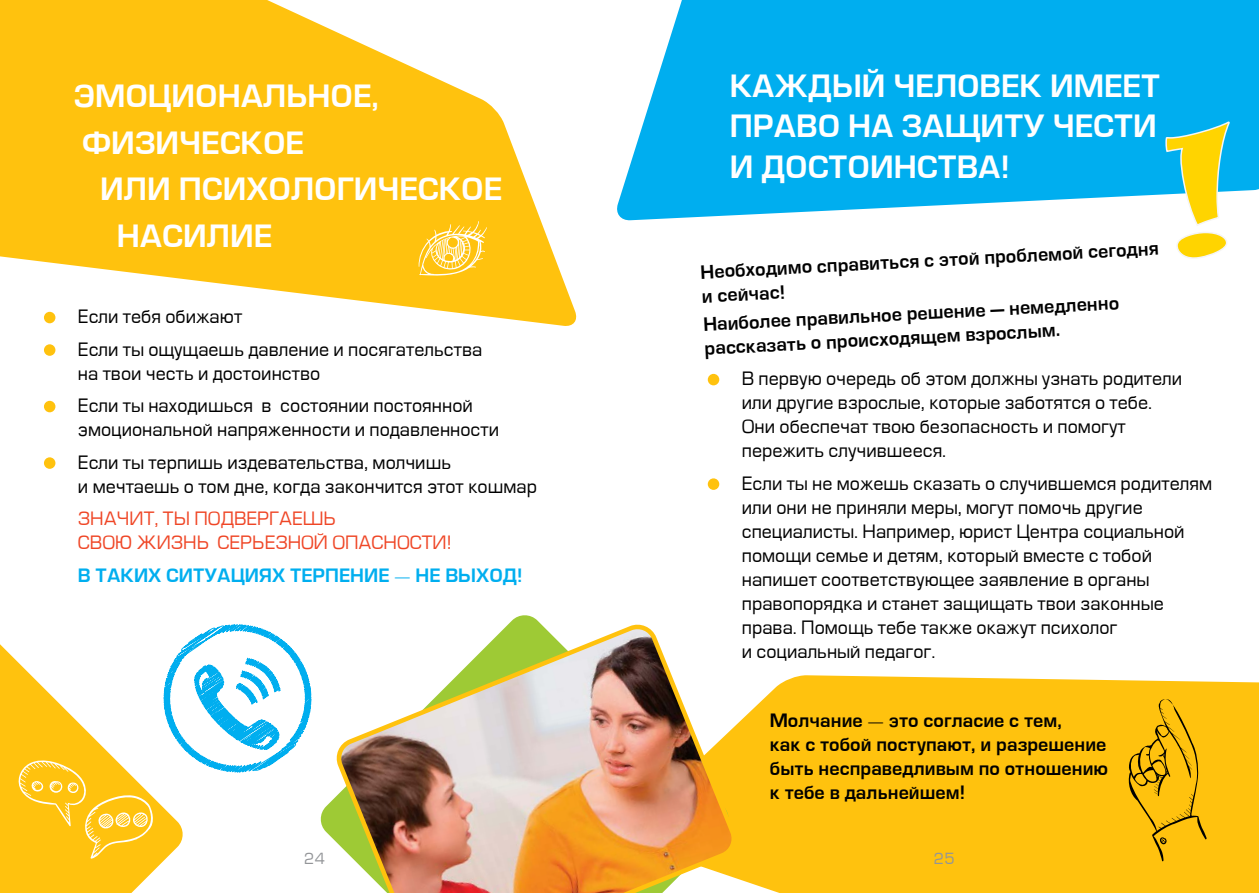
<style>
.page{position:relative;width:1259px;height:893px;background:#fff}
.page>*{position:absolute;margin:0;border:0;box-sizing:border-box;transform-origin:0 0}
.t1{font:30px/46.5px "GL Europe Demi Normal";color:#fff}
.t2{font:18px/24px "GL Europe Normal";color:#000}
.t3{font:18px/24px "GL Europe Demi Normal";color:#000}
.t4{font:18px/24px "GL Europe Normal";color:#ef4626}
.t5{font:18px "GL Europe Demi Normal";color:#00aeef}
.t6{font:15px "GL Europe Normal";color:#939598}
.s1{font-family:"Minion Pro"}
</style>
<div class="page">
<svg style="left:617px;top:0;width:642px;height:221px;fill:#00aeef"></svg>
<svg style="left:0;top:0;width:577px;height:326px;fill:#ffc20e"></svg>
<div style="left:737px;top:675px;width:522px;height:218px;background:#ffc20e"></div>
<svg style="left:0;top:644px;width:183px;height:249px"></svg>
<svg style="left:320px;top:615px;width:220px;height:227px"></svg>
<img style="left:336px;top:623px;width:401px;height:270px">
<svg style="left:1164px;top:121px;width:67px;height:138px"></svg>
<div style="left:44px;top:312px;width:11px;height:11px;background:#ffc20e;border-radius:50%"></div>
<div style="left:44px;top:344px;width:11px;height:12px;background:#ffc20e;border-radius:50%"></div>
<div style="left:44px;top:401px;width:11px;height:11px;background:#ffc20e;border-radius:50%"></div>
<div style="left:44px;top:457px;width:11px;height:12px;background:#ffc20e;border-radius:50%"></div>
<div style="left:708px;top:374px;width:11px;height:11px;background:#ffc20e;border-radius:50%"></div>
<div style="left:708px;top:478px;width:11px;height:12px;background:#ffc20e;border-radius:50%"></div>
<svg style="left:418px;top:221px;width:69px;height:56px"></svg>
<svg style="left:15px;top:760px;width:141px;height:99px"></svg>
<svg style="left:1127px;top:696px;width:79px;height:165px"></svg>
<svg style="left:163px;top:624px;width:149px;height:151px"></svg>
<h1 class="t1" style="left:74px;top:73px;width:307px">ЭМОЦИОНАЛЬНОЕ,<br>ФИЗИЧЕСКОЕ</h1>
<h1 class="t1" style="left:117px;top:166px;width:387px;text-indent:-16px">ИЛИ ПСИХОЛОГИЧЕСКОЕ<br>НАСИЛИЕ</h1>
<p class="t2" style="left:78px;top:301px;width:406px;line-height:32.5px">Если тебя обижают<br>Eсли ты ощущаешь давление и посягательства</p>
<p class="t2" style="left:78px;top:358px;width:396px;line-height:32.5px">на твои честь и достоинство<br>Eсли ты находишься в состоянии постоянной</p>
<p class="t2" style="left:78px;top:414px;width:423px;line-height:32.5px">эмоциональной напряженности и подавленности<br>Eсли ты терпишь издевательства, молчишь</p>
<p class="t2" style="left:78px;top:475px;width:460px">и мечтаешь о том дне, когда закончится этот кошмар</p>
<p class="t4" style="left:78px;top:507px;width:375px">ЗНАЧИТ, ТЫ ПОДВЕРГАЕШЬ<br>СВОЮ ЖИЗНЬ СЕРЬЕЗНОЙ ОПАСНОСТИ!</p>
<p class="t5" style="left:78px;top:565px;width:446px">В ТАКИХ СИТУАЦИЯХ ТЕРПЕНИЕ <span class="s1">—</span> НЕ ВЫХОД!</p>
<p class="t6" style="left:304px;top:851px;width:22px">24</p>
<h1 class="t1" style="left:729px;top:66px;width:432px;line-height:40.5px;text-align:justify">КАЖДЫЙ ЧЕЛОВЕК ИМЕЕТ ПРАВО НА ЗАЩИТУ ЧЕСТИ И ДОСТОИНСТВА!</h1>
<p class="t3" style="left:700px;top:260px;width:460px;rotate:-3deg">Необходимо справиться с этой проблемой сегодня и сейчас!</p>
<p class="t3" style="left:703px;top:313px;width:418px;rotate:-3deg">Наиболее правильное решение — немедленно рассказать о происходящем взрослым.</p>
<p class="t2" style="left:742px;top:368px;width:442px">В первую очередь об этом должны узнать родители или другие взрослые, которые заботятся о тебе.<br>Они обеспечат твою безопасность и помогут пережить случившееся.</p>
<p class="t2" style="left:742px;top:472px;width:472px">Если ты не можешь сказать о случившемся родителям или они не приняли меры, могут помочь другие специалисты. Например, юрист Центра социальной помощи семье и детям, который вместе с тобой напишет соответствующее заявление в органы правопорядка и станет защищать твои законные права. Помощь тебе также окажут психолог<br>и социальный педагог.</p>
<p class="t3" style="left:770px;top:709px;width:340px">Молчание <span class="s1">—</span> это согласие с тем,<br>как с тобой поступают, и разрешение быть несправедливым по отношению к тебе в дальнейшем!</p>
<p class="t6" style="left:933px;top:851px;width:22px">25</p>
</div>
